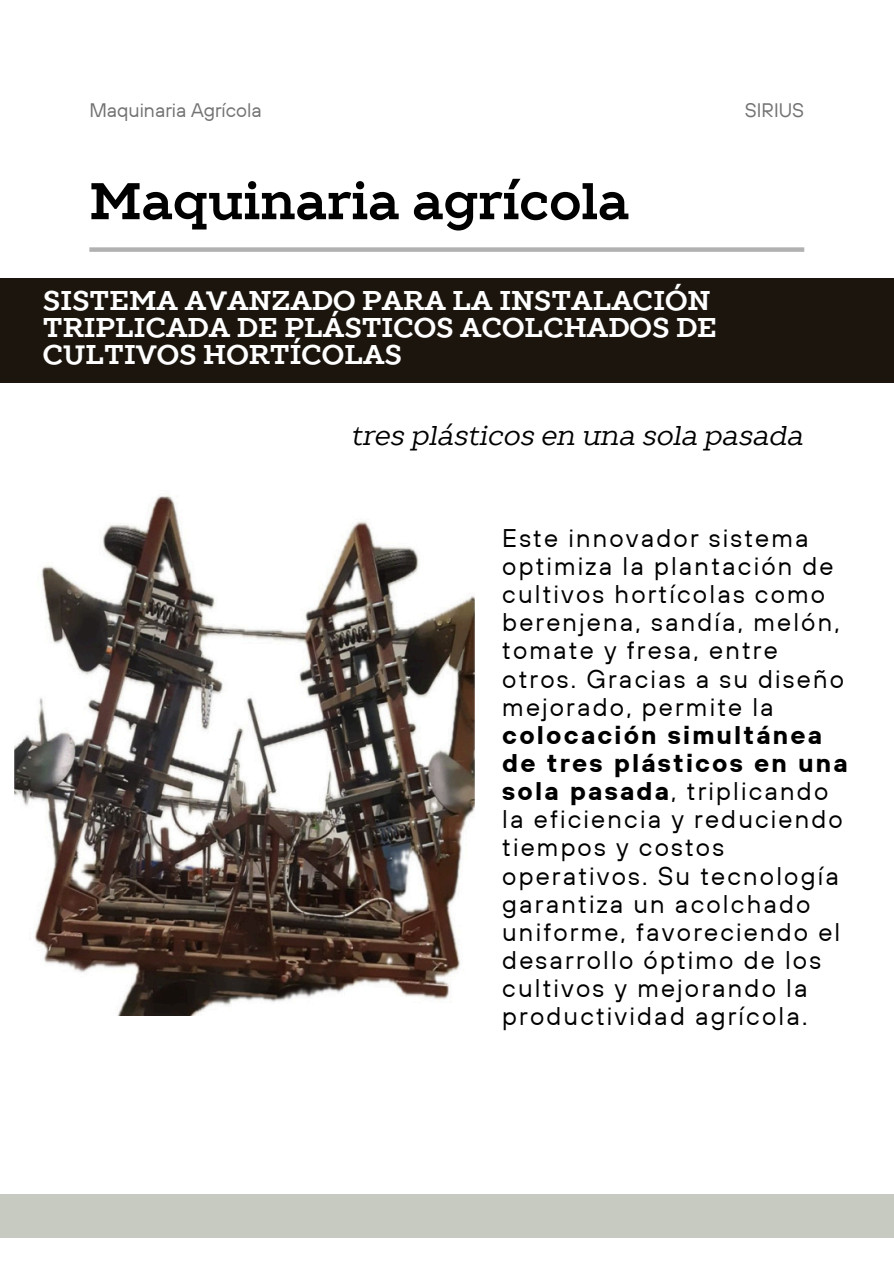
<style>
.page{position:relative;width:894px;height:1264px;background:#fff}
.page>*{position:absolute;margin:0;border:0;box-sizing:border-box;transform-origin:0 0}
.t1{font:700 51.45px "TT Slabs";color:#000}
.t2{font:700 27px/27px "TT Slabs";color:#fff}
.t3{font:italic 27px "TT Slabs";color:#000}
.t4{font:25.5px/28.2px "TT Hoves";letter-spacing:.085em;color:#000}
.t5{font:19.5px "TT Hoves";color:#737373}
.s1{font-weight:700}
</style>
<div class="page">
<div style="left:0;top:1194px;width:893px;height:43px;background:#c7cac0"></div>
<div style="left:89px;top:247px;width:715px;height:5px;background:#b1b1b2"></div>
<img style="left:14px;top:496px;width:461px;height:519px">
<div style="left:0;top:278px;width:893px;height:104px;background:#1b150e"></div>
<h2 class="t5" style="left:89px;top:98px;width:174px">Maquinaria Agrícola</h2>
<h3 class="t5" style="left:744px;top:98px;width:61px">SIRIUS</h3>
<p class="t1" style="left:89px;top:168px;width:541px">Maquinaria agrícola</p>
<h4 class="t2" style="left:43px;top:287px;width:675px">SISTEMA AVANZADO PARA LA INSTALACIÓN<br>TRIPLICADA DE PLÁSTICOS ACOLCHADOS DE<br>CULTIVOS HORTÍCOLAS</h4>
<h1 class="t3" style="left:352px;top:418px;width:453px">tres plásticos en una sola pasada</h1>
<p class="t4" style="left:502px;top:523px;width:347px">Este innovador sistema optimiza la plantación de cultivos hortícolas como berenjena, sandía, melón, tomate y fresa, entre otros. Gracias a su diseño mejorado, permite la <span class="s1">colocación simultánea de tres plásticos en una sola pasada</span>, triplicando la eficiencia y reduciendo tiempos y costos operativos. Su tecnología garantiza un acolchado uniforme, favoreciendo el desarrollo óptimo de los cultivos y mejorando la productividad agrícola.</p>
</div>
